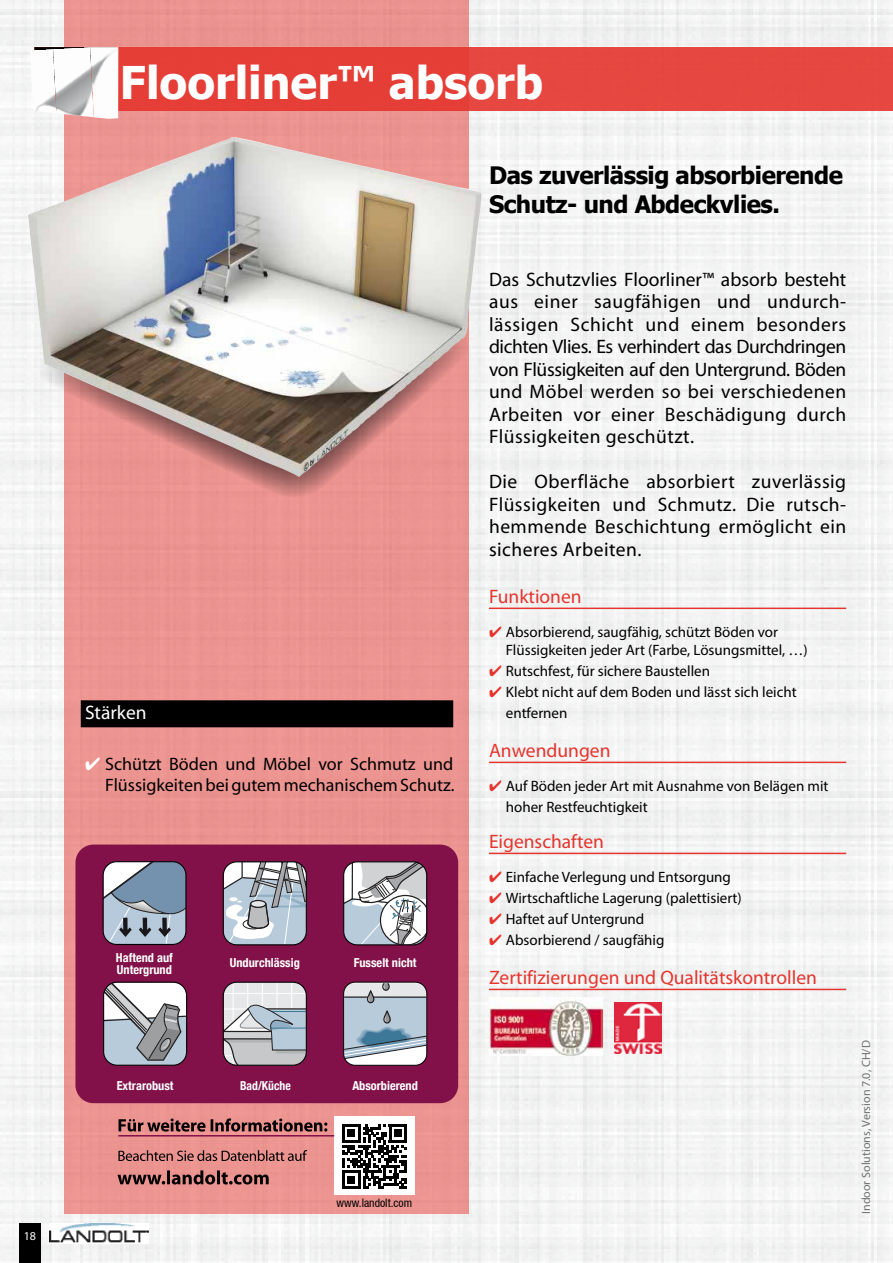
<style>
.page{position:relative;width:893px;height:1263px;background:#f3f3f3}
.page>*{position:absolute;margin:0;border:0;box-sizing:border-box;transform-origin:0 0}
.t1{font:700 45px "Tahoma";color:#fff}
.t2{font:700 24px/28.8px "Tahoma";letter-spacing:-.02em;color:#000}
.t3{font:19.5px/22.5px "Myriad Pro";letter-spacing:.025em;color:#000;text-align:justify}
.t4{font:19.5px/22.5px "Myriad";letter-spacing:.025em;color:#000;text-align:justify}
.t5{font:19.5px "Myriad";color:#e5352d}
.t6{font:19.5px "Myriad";color:#fff}
.t7{font:18px/21px "Myriad";color:#000;text-align:right}
.t8{font:15px/21px "Myriad Pro";color:#000}
.t9{font:700 condensed 12.3px/12.3px "Helvetica Neue";color:#fff}
.t10{font:700 condensed 12.3px "Helvetica Neue";color:#fff;scale:.95 1}
.t11{font:12px "Myriad Pro";color:#707172}
.t12{font:12px "Myriad";color:#fff}
.t13{font:condensed 11.7px "Helvetica Neue LT";color:#000}
.s1{color:#fff}
.s2{color:#e5352d}
</style>
<div class="page">
<img style="left:49px;top:1223px;width:100px;height:20px">
<div style="left:19px;top:1223px;width:22px;height:40px;background:#000"></div>
<div style="left:64px;top:0;width:405px;height:1214px;background:#ec9490"></div>
<div style="left:35px;top:47px;width:858px;height:64px;background:#e64740"></div>
<img style="left:92px;top:47px;width:26px;height:72px">
<img style="left:53px;top:47px;width:41px;height:70px">
<img style="left:30px;top:49px;width:26px;height:64px">
<div style="left:75px;top:844px;width:383px;height:259px;background:#811148;border-radius:18px"></div>
<div style="left:81px;top:700px;width:372px;height:27px;background:#000"></div>
<svg style="left:224px;top:863px;width:81px;height:82px;background:#b7c0c9"></svg>
<div style="left:223px;top:861px;width:84px;height:84px;border:1px solid #000;border-radius:14px"></div>
<svg style="left:345px;top:863px;width:81px;height:82px;background:#c0c3c8"></svg>
<div style="left:343px;top:861px;width:84px;height:84px;border:1px solid #000;border-radius:14px"></div>
<svg style="left:105px;top:982px;width:82px;height:82px;background:#b6bbc2"></svg>
<div style="left:103px;top:982px;width:84px;height:84px;border:1px solid #000;border-radius:14px"></div>
<svg style="left:223px;top:982px;width:82px;height:82px;background:#c2c6cc"></svg>
<div style="left:223px;top:982px;width:84px;height:84px;border:1px solid #000;border-radius:14px"></div>
<div style="left:344px;top:982px;width:83px;height:83px;background:#fff;border-radius:12px"></div>
<svg style="left:344px;top:983px;width:82px;height:76px;background:#afc0cd"></svg>
<div style="left:343px;top:982px;width:84px;height:84px;border:1px solid #000;border-radius:12px"></div>
<div style="left:334px;top:1117px;width:81px;height:78px;background:#fff"></div>
<svg style="left:342px;top:1124px;width:65px;height:65px"></svg>
<hr style="left:342px;top:1186px;width:18px;height:3px;background:#000">
<div style="left:348px;top:1176px;width:7px;height:7px;background:#000"></div>
<svg style="left:118px;top:1170px;width:151px;height:14px"></svg>
<svg style="left:118px;top:1150px;width:189px;height:11px"></svg>
<svg style="left:119px;top:1118px;width:208px;height:13px"></svg>
<hr style="left:118px;top:1135px;width:216px;height:1px;background:#811148">
<svg style="left:37px;top:477px;width:433px;height:22px"></svg>
<img style="left:489px;top:998px;width:114px;height:58px">
<img style="left:615px;top:1002px;width:47px;height:52px">
<hr style="left:489px;top:608px;width:357px;height:1px;background:#e5352d">
<hr style="left:489px;top:762px;width:357px;height:1px;background:#e5352d">
<hr style="left:489px;top:853px;width:357px;height:1px;background:#e5352d">
<hr style="left:489px;top:989px;width:357px;height:1px;background:#e5352d">
<img style="left:28px;top:137px;width:454px;height:340px">
<svg style="left:103px;top:863px;width:83px;height:81px;background:#96a7b9"></svg>
<div style="left:103px;top:861px;width:83px;height:84px;border:1px solid #000;border-radius:13px"></div>
<p class="t12" style="left:24px;top:1230px;width:14px">18</p>
<h1 class="t1" style="left:120px;top:51px;width:425px">Floorliner™ absorb</h1>
<h3 class="t6" style="left:85px;top:703px;width:63px">Stärken</h3>
<p class="t7" style="left:85px;top:754px;width:371px"><span class="s1">✔</span> Schützt Böden und Möbel vor Schmutz und<br>Flüssigkeiten bei gutem mechanischem Schutz.</p>
<p class="t9" style="left:116px;top:950px;width:58px">Haftend auf<br>Untergrund</p>
<p class="t9" style="left:230px;top:955px;width:72px">Undurchlässig</p>
<p class="t9" style="left:354px;top:955px;width:64px">Fusselt nicht</p>
<p class="t9" style="left:117px;top:1078px;width:58px">Extrarobust</p>
<p class="t10" style="left:240px;top:1075px;width:55px">Bad/Küche</p>
<p class="t9" style="left:352px;top:1078px;width:67px">Absorbierend</p>
<p class="t13" style="left:337px;top:1196px;width:77px">www.landolt.com</p>
<h2 class="t2" style="left:489px;top:160px;width:355px">Das zuverlässig absorbierende<br>Schutz- und Abdeckvlies.</h2>
<p class="t3" style="left:489px;top:267px;width:359px">Das Schutzvlies Floorliner™ absorb besteht aus einer saugfähigen und undurch&shy;lässigen Schicht und einem besonders dichten Vlies. Es verhindert das Durchdringen von Flüssigkeiten auf den Untergrund. Böden und Möbel werden so bei verschiedenen Arbeiten vor einer Beschädigung durch Flüssigkeiten geschützt.</p>
<h3 class="t4" style="left:489px;top:471px;width:359px">Die Oberfläche absorbiert zuverlässig Flüssigkeiten und Schmutz. Die rutsch&shy;hemmende Beschichtung ermöglicht ein sicheres Arbeiten.</h3>
<h3 class="t5" style="left:489px;top:587px;width:94px">Funktionen</h3>
<p class="t8" style="left:506px;top:623px;width:303px;line-height:18px;text-indent:-17px"><span class="s2">✔</span> Absorbierend, saugfähig, schützt Böden vor<br>Flüssigkeiten jeder Art (Farbe, Lösungsmittel, …)</p>
<p class="t8" style="left:489px;top:660px;width:223px"><span class="s2">✔</span> Rutschfest, für sichere Baustellen</p>
<p class="t8" style="left:506px;top:681px;width:292px;text-indent:-17px"><span class="s2">✔</span> Klebt nicht auf dem Boden und lässt sich leicht entfernen</p>
<h3 class="t5" style="left:489px;top:741px;width:123px">Anwendungen</h3>
<p class="t8" style="left:506px;top:775px;width:324px;text-indent:-17px"><span class="s2">✔</span> Auf Böden jeder Art mit Ausnahme von Belägen mit hoher Restfeuchtigkeit</p>
<h3 class="t5" style="left:489px;top:832px;width:117px">Eigenschaften</h3>
<p class="t8" style="left:489px;top:866px;width:243px"><span class="s2">✔</span> Einfache Verlegung und Entsorgung</p>
<p class="t8" style="left:489px;top:887px;width:254px"><span class="s2">✔</span> Wirtschaftliche Lagerung (palettisiert)</p>
<p class="t8" style="left:489px;top:908px;width:157px"><span class="s2">✔</span> Haftet auf Untergrund</p>
<p class="t8" style="left:489px;top:929px;width:177px"><span class="s2">✔</span> Absorbierend / saugfähig</p>
<h3 class="t5" style="left:489px;top:968px;width:329px">Zertifizierungen und Qualitätskontrollen</h3>
<p class="t11" style="left:859px;top:1214px;width:175px;rotate:-90deg">Indoor Solutions, Version 7.0, CH/D</p>
</div>
